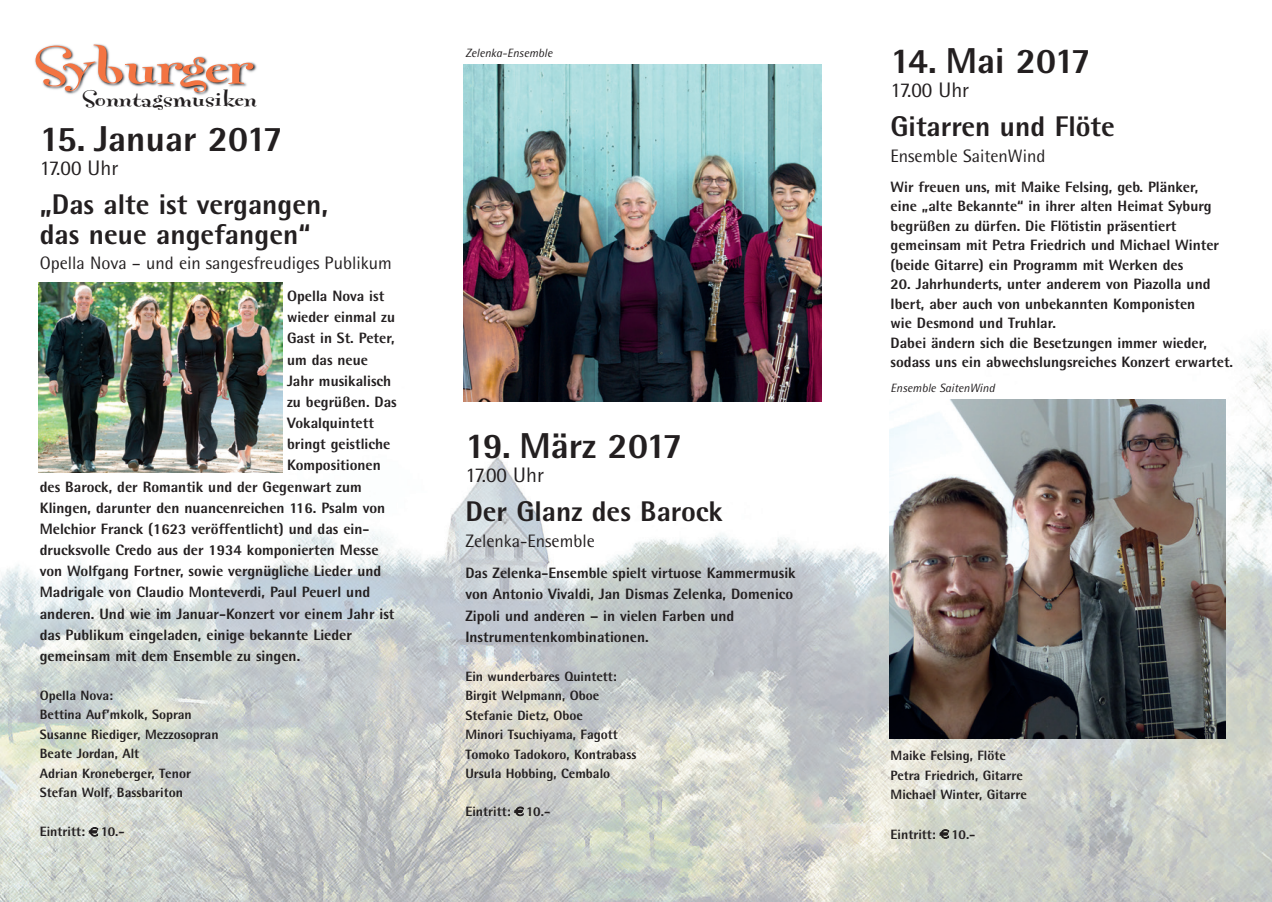
<style>
.page{position:relative;width:1272px;height:902px;background:#fff}
.page>*{position:absolute;margin:0;border:0;box-sizing:border-box;transform-origin:0 0}
.t1{font:700 48.75px "Fontesque";letter-spacing:-.035em;color:#f37442;scale:1.46 1}
.t2{font:800 36px "Rotis Semi Sans";color:#231f20}
.t3{font:800 36px "Rotis Semi Sans";letter-spacing:-.02em;color:#231f20}
.t4{font:800 28.5px/30px "Rotis Semi Sans";color:#231f20}
.t5{font:700 21.15px "Fontesque";letter-spacing:-.005em;color:#231f20;scale:1.33 1}
.t6{font:21px "Rotis Semi Sans";color:#231f20}
.t7{font:18px "Rotis Semi Sans";color:#231f20}
.t8{font:800 15px/19.5px "Rotis Semi Sans";color:#231f20}
.t9{font:800 13.5px/19.5px "Rotis Semi Sans";color:#231f20}
.t10{font:italic 12px "Rotis Semi Sans";color:#231f20}
</style>
<div class="page">
<img style="left:0;top:306px;width:1271px;height:595px">
<img style="left:35px;top:44px;width:222px;height:51px">
<img style="left:464px;top:64px;width:357px;height:338px">
<img style="left:889px;top:400px;width:336px;height:338px">
<img style="left:38px;top:283px;width:244px;height:190px">
<svg style="left:89px;top:827px;width:9px;height:9px"></svg>
<svg style="left:939px;top:829px;width:9px;height:9px"></svg>
<svg style="left:514px;top:806px;width:9px;height:9px"></svg>
<h1 class="t1" style="left:35px;top:52px;width:153px">Syburger</h1>
<h2 class="t3" style="left:890px;top:38px;width:202px">14. Mai 2017</h2>
<p class="t10" style="left:465px;top:45px;width:89px">Zelenka-Ensemble</p>
<h3 class="t6" style="left:890px;top:78px;width:80px">17.00 Uhr</h3>
<h3 class="t4" style="left:890px;top:111px;width:226px">Gitarren und Flöte</h3>
<p class="t7" style="left:890px;top:145px;width:156px">Ensemble SaitenWind</p>
<p class="t8" style="left:890px;top:176px;width:330px">Wir freuen uns, mit Maike Felsing, geb. Plänker, eine „alte Bekannte“ in ihrer alten Heimat Syburg begrüßen zu dürfen. Die Flötistin präsentiert gemeinsam mit Petra Friedrich und Michael Winter (beide Gitarre) ein Programm mit Werken des</p>
<p class="t8" style="left:890px;top:274px;width:344px">20. Jahrhunderts, unter anderem von Piazolla und Ibert, aber auch von unbekannten Komponisten<br>wie Desmond und Truhlar.<br>Dabei ändern sich die Besetzungen immer wieder,<br>so dass uns ein abwechslungsreiches Konzert erwartet.</p>
<h3 class="t5" style="left:82px;top:93px;width:133px">Sonntagsmusiken</h3>
<h2 class="t2" style="left:40px;top:116px;width:244px">15. Januar 2017</h2>
<h3 class="t6" style="left:40px;top:155px;width:80px">17.00 Uhr</h3>
<h3 class="t4" style="left:40px;top:189px;width:290px">„Das alte ist vergangen, das neue angefangen“</h3>
<p class="t7" style="left:40px;top:253px;width:353px">Opella Nova – und ein sangesfreudiges Publikum</p>
<p class="t8" style="left:287px;top:286px;width:99px">Opella Nova ist</p>
<p class="t8" style="left:287px;top:307px;width:109px">wieder einmal zu</p>
<p class="t8" style="left:287px;top:328px;width:109px">Gast in St. Peter,</p>
<p class="t8" style="left:287px;top:349px;width:82px">um das neue</p>
<p class="t8" style="left:287px;top:370px;width:106px">Jahr musikalisch</p>
<p class="t8" style="left:287px;top:392px;width:111px">zu begrüßen. Das</p>
<p class="t8" style="left:287px;top:413px;width:88px">Vokalquintett</p>
<p class="t8" style="left:287px;top:434px;width:105px">bringt geistliche</p>
<p class="t8" style="left:287px;top:455px;width:95px">Kompositionen</p>
<p class="t8" style="left:40px;top:476px;width:323px">des Barock, der Romantik und der Gegenwart zum</p>
<p class="t8" style="left:40px;top:497px;width:347px">Klingen, darunter den nuancenreichen 116. Psalm von</p>
<p class="t8" style="left:40px;top:518px;width:331px">Melchior Franck (1623 veröffentlicht) und das ein-</p>
<p class="t8" style="left:40px;top:540px;width:340px">drucksvolle Credo aus der 1934 komponierten Messe</p>
<p class="t8" style="left:40px;top:561px;width:343px">von Wolfgang Fortner, sowie vergnügliche Lieder und</p>
<p class="t8" style="left:40px;top:582px;width:332px">Madrigale von Claudio Monteverdi, Paul Peuerl und</p>
<p class="t8" style="left:40px;top:603px;width:356px">anderen. Und wie im Januar-Konzert vor einem Jahr ist</p>
<p class="t8" style="left:40px;top:624px;width:314px">das Publikum eingeladen, einige bekannte Lieder</p>
<p class="t8" style="left:40px;top:645px;width:262px">gemeinsam mit dem Ensemble zu singen.</p>
<p class="t9" style="left:40px;top:685px;width:180px">Opella Nova:<br>Bettina Auf’mkolk, Sopran<br>Susanne Riediger, Mezzosopran<br>Beate Jordan, Alt<br>Adrian Kroneberger, Tenor<br>Stefan Wolf, Bassbariton</p>
<p class="t9" style="left:40px;top:821px;width:86px">Eintritt: 10.-</p>
<p class="t10" style="left:890px;top:381px;width:106px">Ensemble SaitenWind</p>
<h2 class="t2" style="left:465px;top:423px;width:219px">19. März 2017</h2>
<h3 class="t6" style="left:465px;top:462px;width:80px">17.00 Uhr</h3>
<h3 class="t4" style="left:465px;top:496px;width:259px">Der Glanz des Barock</h3>
<p class="t7" style="left:465px;top:530px;width:131px">Zelenka-Ensemble</p>
<p class="t8" style="left:465px;top:562px;width:332px;line-height:21.1px">Das Zelenka-Ensemble spielt virtuose Kammer musik von Antonio Vivaldi, Jan Dismas Zelenka, Domenico Zipoli und anderen – in vielen Farben und Instrumenten kombinationen.</p>
<p class="t9" style="left:465px;top:666px;width:172px">Ein wunderbares Quintett:<br>Birgit Welpmann, Oboe<br>Stefanie Dietz, Oboe<br>Minori Tsuchiyama, Fagott<br>Tomoko Tadokoro, Kontrabass<br>Ursula Hobbing, Cembalo</p>
<p class="t9" style="left:465px;top:801px;width:86px">Eintritt: 10.-</p>
<p class="t9" style="left:890px;top:745px;width:138px">Maike Felsing, Flöte<br>Petra Friedrich, Gitarre<br>Michael Winter, Gitarre</p>
<p class="t9" style="left:890px;top:824px;width:86px">Eintritt: 10.-</p>
</div>
